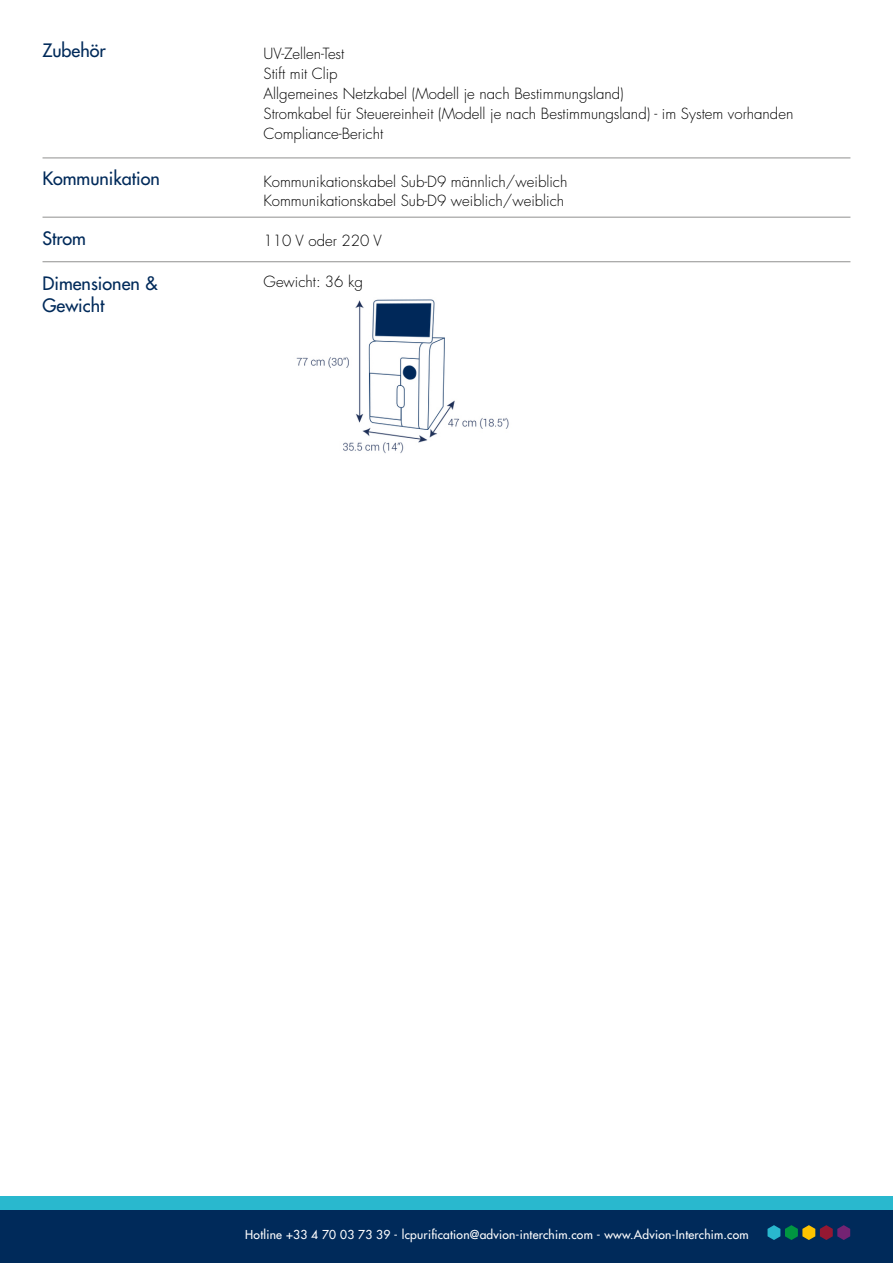
<style>
.page{position:relative;width:893px;height:1263px;background:#fff}
.page>*{position:absolute;margin:0;border:0;box-sizing:border-box;transform-origin:0 0}
.t1{font:500 18px/21.6px "Futura LT Pro";color:#002a5a}
.t2{font:300 15px/20.1px "Futura LT Pro";color:#000}
.t3{font:500 12px "Futura LT Pro";letter-spacing:.02em;color:#fff}
</style>
<div class="page">
<div style="left:0;top:1210px;width:893px;height:53px;background:#002a5a"></div>
<div style="left:0;top:1196px;width:893px;height:14px;background:#29b8ce"></div>
<svg style="left:767px;top:1225px;width:83px;height:15px"></svg>
<hr style="left:43px;top:157px;width:807px;height:1px;background:#9d9d9c">
<hr style="left:43px;top:217px;width:807px;height:1px;background:#9d9d9c">
<img style="left:296px;top:299px;width:213px;height:155px">
<hr style="left:43px;top:261px;width:807px;height:1px;background:#9d9d9c">
<p class="t1" style="left:43px;top:39px;width:65px">Zubehör</p>
<p class="t2" style="left:264px;top:43px;width:531px">UV-Zellen-Test<br>Stift mit Clip<br>Allgemeines Netzkabel (Modell je nach Bestimmungsland)<br>Stromkabel für Steuereinheit (Modell je nach Bestimmungsland) - im System vorhanden Compliance-Bericht</p>
<p class="t1" style="left:43px;top:167px;width:119px">Kommunikation</p>
<p class="t1" style="left:43px;top:226px;width:45px">Strom</p>
<p class="t2" style="left:264px;top:172px;width:305px;line-height:19.2px">Kommunikationskabel Sub-D9 männlich/weiblich<br>Kommunikationskabel Sub-D9 weiblich/weiblich</p>
<p class="t2" style="left:264px;top:231px;width:120px">110 V oder 220 V</p>
<p class="t1" style="left:43px;top:272px;width:117px">Dimensionen &amp;<br>Gewicht</p>
<p class="t2" style="left:264px;top:272px;width:101px">Gewicht: 36 kg</p>
<p class="t3" style="left:245px;top:1225px;width:505px">Hotline +33 4 70 03 73 39 - lcpurification@advion-interchim.com - www.Advion-Interchim.com</p>
</div>
